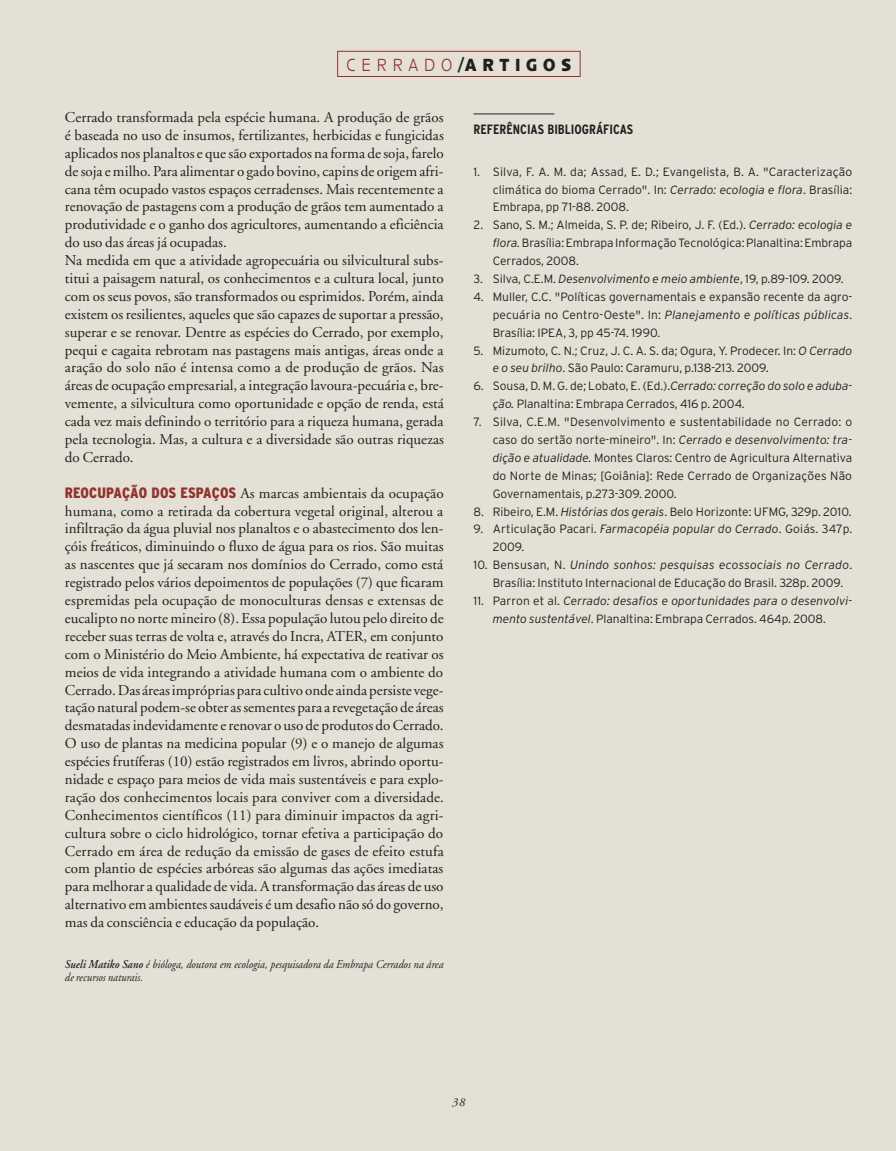
<style>
.page{position:relative;width:896px;height:1151px;background:#fff}
.page>*{position:absolute;margin:0;border:0;box-sizing:border-box;transform-origin:0 0}
.t1{font:700 18px "Anisette Petite";letter-spacing:.415em;color:#231f20;scale:.9 1}
.t2{font:15px/17.9px "Adobe Garamond";color:#231f20}
.t3{font:700 condensed 13.5px "Interstate";color:#231f20}
.t4{font:300 12px/17.9px "Interstate";color:#231f20;text-align:justify}
.t5{font:italic 300 12px/17.9px "Interstate";letter-spacing:.01em;color:#231f20;text-align:center}
.t6{font:italic 12px/13.5px "Adobe Garamond";color:#231f20;scale:.9 1}
.t7{font:italic 12px "Adobe Garamond";color:#231f20}
.s1{font-weight:300;color:#92342e}
.s2{font-family:"Interstate";font-weight:900;font-stretch:condensed;color:#92342e}
.s3{font-weight:600}
.s4{font-style:italic}
.s5{font-style:normal}
</style>
<div class="page">
<div style="left:0;top:0;width:894px;height:1150px;background:#e5e0d5"></div>
<div style="left:337px;top:51px;width:243px;height:26px;border:1px solid #92342e"></div>
<hr style="left:894px;top:0;width:1px;height:1150px;background:#e5e0d5">
<hr style="left:473px;top:113px;width:81px;height:1px;background:#231f20">
<p class="t1" style="left:346px;top:55px;width:251px"><span class="s1">CERRADO</span>/ARTIGOS</p>
<p class="t2" style="left:65px;top:109px;width:380px">Cerrado transformada pela espécie humana. A produção de grãos é baseada no uso de insumos, fertilizantes, herbicidas e fungicidas aplicados nos planaltos e que são exportados na forma de soja, farelo de soja e milho. Para alimentar o gado bovino, capins de origem afri&shy;cana têm ocupado vastos espaços cerradenses. Mais recentemente a renovação de pastagens com a produção de grãos tem aumentado a produtividade e o ganho dos agricultores, aumentando a eficiência do uso das áreas já ocupadas.<br>Na medida em que a atividade agropecuária ou silvicultural subs&shy;titui a paisagem natural, os conhecimentos e a cultura local, junto com os seus povos, são transformados ou esprimidos. Porém, ainda existem os resilientes, aqueles que são capazes de suportar a pressão, superar e se renovar. Dentre as espécies do Cerrado, por exemplo, pequi e cagaita rebrotam nas pastagens mais antigas, áreas onde a aração do solo não é intensa como a de produção de grãos. Nas áreas de ocupação empresarial, a integração lavoura‑pecuária e, bre&shy;vemente, a silvicultura como oportunidade e opção de renda, está cada vez mais definindo o território para a riqueza humana, gerada pela tecnologia. Mas, a cultura e a diversidade são outras riquezas do Cerrado.</p>
<p class="t2" style="left:65px;top:484px;width:380px;text-align:justify"><span class="s2">REOCUPAÇÃO DOS ESPAÇOS</span> As marcas ambientais da ocupação humana, como a retirada da cobertura vegetal original, alterou a infiltração da água pluvial nos planaltos e o abastecimento dos len&shy;çóis freáticos, diminuindo o fluxo de água para os rios. São muitas as nascentes que já secaram nos domínios do Cerrado, como está registrado pelos vários depoimentos de populações (7) que ficaram espremidas pela ocupação de monoculturas densas e extensas de eucalipto no norte mineiro (8). Essa população lutou pelo direito de receber suas terras de volta e, através do Incra, ATER, em conjunto com o Ministério do Meio Ambiente, há expectativa de reativar os meios de vida integrando a atividade humana com o ambiente do Cerrado. Das áreas impróprias para cultivo onde ainda persiste vege&shy;tação natural podem‑se obter as sementes para a revegetação de áreas desmatadas indevidamente e renovar o uso de produtos do Cerrado.<br>O uso de plantas na medicina popular (9) e o manejo de algumas espécies frutíferas (10) estão registrados em livros, abrindo oportu&shy;nidade e espaço para meios de vida mais sustentáveis e para explo&shy;ração dos conhecimentos locais para conviver com a diversidade.<br>Conhecimentos científicos (11) para diminuir impactos da agri&shy;cultura sobre o ciclo hidrológico, tornar efetiva a participação do Cerrado em área de redução da emissão de gases de efeito estufa com plantio de espécies arbóreas são algumas das ações imediatas para melhorar a qualidade de vida. A transformação das áreas de uso alternativo em ambientes saudáveis é um desafio não só do governo, mas da consciência e educação da população.</p>
<p class="t6" style="left:65px;top:957px;width:422px"><span class="s3">Sueli Matiko Sano</span> é bióloga, doutora em ecologia, pesquisadora da Embrapa Cerrados na área de recursos naturais.</p>
<p class="t3" style="left:473px;top:122px;width:161px">REFERÊNCIAS BIBLIOGRÁFICAS</p>
<p class="t4" style="left:492px;top:162px;width:361px;text-indent:-19px">1. Silva, F. A. M. da; Assad, E. D.; Evangelista, B. A. "Caracterização climática do bioma Cerrado". In: <span class="s4">Cerrado: ecologia e flora</span>. Brasília:<br>Embrapa, pp 71‑88. 2008.</p>
<p class="t4" style="left:492px;top:216px;width:361px;text-indent:-19px">2. Sano, S. M.; Almeida, S. P. de; Ribeiro, J. F. (Ed.). <span class="s4">Cerrado: ecologia e flora.</span> Brasília: Embrapa Informação Tecnológica: Planaltina: Embrapa Cerrados, 2008.</p>
<p class="t4" style="left:473px;top:270px;width:371px">3. Silva, C.E.M. <span class="s4">Desenvolvimento e meio ambiente</span>, 19, p.89‑109. 2009.</p>
<p class="t4" style="left:492px;top:287px;width:361px;text-indent:-19px">4. Muller, C.C. "Políticas governamentais e expansão recente da agro‑ pecuária no Centro‑Oeste". In: <span class="s4">Planejamento e políticas públicas</span>.<br>Brasília: IPEA, 3, pp 45‑74. 1990.</p>
<p class="t4" style="left:492px;top:341px;width:361px;text-indent:-19px">5. Mizumoto, C. N.; Cruz, J. C. A. S. da; Ogura, Y. Prodecer. In: <span class="s4">O Cerrado e o seu brilho</span>. São Paulo: Caramuru, p.138‑213. 2009.</p>
<p class="t4" style="left:492px;top:377px;width:361px;text-indent:-19px">6. Sousa, D. M. G. de; Lobato, E. (Ed.).<span class="s4">Cerrado: correção do solo e aduba‑ ção.</span> Planaltina: Embrapa Cerrados, 416 p. 2004.</p>
<p class="t4" style="left:492px;top:413px;width:361px;text-indent:-19px">7. Silva, C.E.M. "Desenvolvimento e sustentabilidade no Cerrado: o caso do sertão norte‑mineiro". In: <span class="s4">Cerrado e desenvolvimento: tra‑ dição e atualidade.</span> Montes Claros: Centro de Agricultura Alternativa do Norte de Minas; [Goiânia]: Rede Cerrado de Organizações Não Governamentais, p.273‑309. 2000.</p>
<p class="t4" style="left:473px;top:502px;width:379px">8. Ribeiro, E.M. <span class="s4">Histórias dos gerais</span>. Belo Horizonte: UFMG, 329p. 2010.</p>
<p class="t4" style="left:492px;top:520px;width:361px;text-indent:-19px">9. Articulação Pacari. <span class="s4">Farmacopéia popular do Cerrado</span>. Goiás. 347p.<br>2009.</p>
<p class="t4" style="left:492px;top:556px;width:361px;text-indent:-19px">10. Bensusan, N. <span class="s4">Unindo sonhos: pesquisas ecossociais no Cerrado</span>.<br>Brasília: Instituto Internacional de Educação do Brasil. 328p. 2009.</p>
<p class="t5" style="left:473px;top:591px;width:380px"><span class="s5">11. Parron et al.</span> Cerrado: desafios e oportunidades para o desenvolvi‑ mento sustentável<span class="s5">. Planaltina: Embrapa Cerrados. 464p. 2008.</span></p>
<p class="t7" style="left:452px;top:1095px;width:15px">38</p>
</div>
